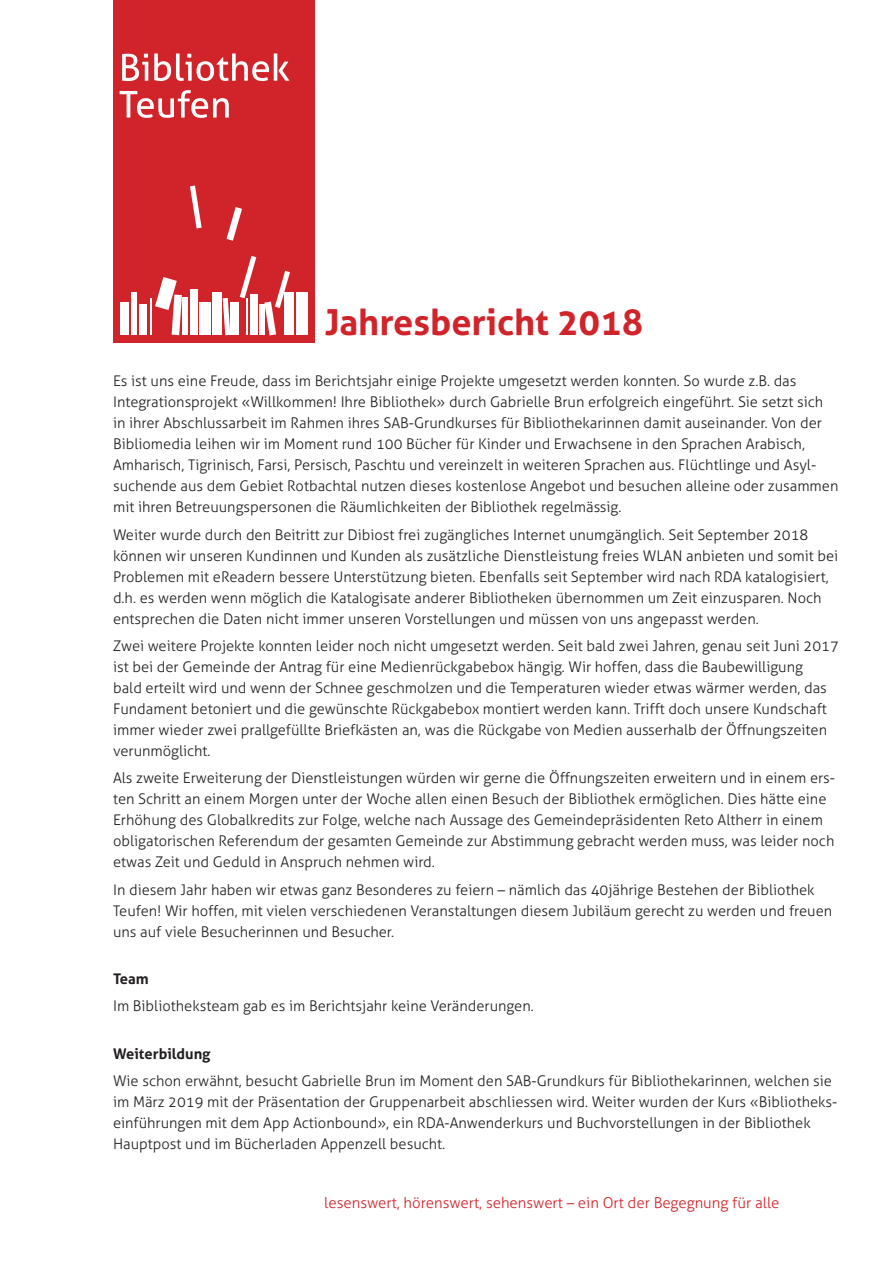
<style>
.page{position:relative;width:893px;height:1263px;background:#fff}
.page>*{position:absolute;margin:0;border:0;box-sizing:border-box;transform-origin:0 0}
.t1{font:700 36px "Aller";color:#d1232a}
.t2{font:300 15px "Aller";color:#d1232a}
.t3{font:300 14.7px/21px "Aller";color:#231f20}
.t4{font:700 14.7px "Aller";color:#231f20}
</style>
<div class="page">
<div style="left:113px;top:0;width:201px;height:343px;background:#d1232a"></div>
<svg style="left:120px;top:90px;width:109px;height:28px"></svg>
<svg style="left:122px;top:53px;width:167px;height:28px"></svg>
<div style="left:120px;top:302px;width:9px;height:33px;background:#fff"></div>
<div style="left:132px;top:292px;width:5px;height:43px;background:#fff"></div>
<div style="left:140px;top:305px;width:7px;height:30px;background:#fff"></div>
<hr style="left:150px;top:298px;width:2px;height:37px;background:#fff">
<div style="left:182px;top:298px;width:5px;height:37px;background:#fff"></div>
<div style="left:190px;top:289px;width:8px;height:46px;background:#fff"></div>
<div style="left:199px;top:302px;width:12px;height:33px;background:#fff"></div>
<div style="left:212px;top:292px;width:10px;height:43px;background:#fff"></div>
<svg style="left:223px;top:298px;width:7px;height:37px"></svg>
<div style="left:230px;top:302px;width:9px;height:33px;background:#fff"></div>
<svg style="left:240px;top:256px;width:16px;height:42px"></svg>
<div style="left:250px;top:295px;width:8px;height:40px;background:#fff"></div>
<hr style="left:246px;top:298px;width:2px;height:37px;background:#fff">
<div style="left:259px;top:305px;width:5px;height:30px;background:#fff"></div>
<svg style="left:264px;top:271px;width:26px;height:64px"></svg>
<div style="left:284px;top:292px;width:5px;height:43px;background:#fff"></div>
<hr style="left:290px;top:292px;width:4px;height:43px;background:#fff">
<div style="left:296px;top:292px;width:11px;height:43px;background:#fff"></div>
<svg style="left:155px;top:277px;width:27px;height:58px"></svg>
<svg style="left:190px;top:185px;width:12px;height:43px"></svg>
<svg style="left:227px;top:207px;width:15px;height:34px"></svg>
<h1 class="t1" style="left:325px;top:300px;width:320px">Jahresbericht 2018</h1>
<p class="t3" style="left:113px;top:370px;width:727px">Es ist uns eine Freude, dass im Berichtsjahr einige Projekte umgesetzt werden konnten. So wurde z.B. das Integrationsprojekt «Willkommen! Ihre Bibliothek» durch Gabrielle Brun erfolgreich eingeführt. Sie setzt sich in ihrer Abschlussarbeit im Rahmen ihres SAB-Grundkurses für Bibliothekarinnen damit auseinander. Von der Bibliomedia leihen wir im Moment rund 100 Bücher für Kinder und Erwachsene in den Sprachen Arabisch, Amharisch, Tigrinisch, Farsi, Persisch, Paschtu und vereinzelt in weiteren Sprachen aus. Flüchtlinge und Asyl&shy;suchende aus dem Gebiet Rotbachtal nutzen dieses kostenlose Angebot und besuchen alleine oder zusammen mit ihren Betreuungspersonen die Räumlichkeiten der Bibliothek regelmässig.</p>
<p class="t3" style="left:113px;top:524px;width:727px">Weiter wurde durch den Beitritt zur Dibiost frei zugängliches Internet unumgänglich. Seit September 2018 können wir unseren Kundinnen und Kunden als zusätzliche Dienstleistung freies WLAN anbieten und somit bei Problemen mit eReadern bessere Unterstützung bieten. Ebenfalls seit September wird nach RDA katalogisiert, d.h. es werden wenn möglich die Katalogisate anderer Bibliotheken übernommen um Zeit einzusparen. Noch entsprechen die Daten nicht immer unseren Vorstellungen und müssen von uns angepasst werden.</p>
<p class="t3" style="left:113px;top:635px;width:727px">Zwei weitere Projekte konnten leider noch nicht umgesetzt werden. Seit bald zwei Jahren, genau seit Juni 2017 ist bei der Gemeinde der Antrag für eine Medienrückgabebox hängig. Wir hoffen, dass die Baubewilligung<br>bald erteilt wird und wenn der Schnee geschmolzen und die Temperaturen wieder etwas wärmer werden, das Fundament betoniert und die gewünschte Rückgabebox montiert werden kann. Trifft doch unsere Kundschaft immer wieder zwei prallgefüllte Briefkästen an, was die Rückgabe von Medien ausserhalb der Öffnungszeiten verunmöglicht.</p>
<p class="t3" style="left:113px;top:768px;width:723px">Als zweite Erweiterung der Dienstleistungen würden wir gerne die Öffnungszeiten erweitern und in einem ers&shy;ten Schritt an einem Morgen unter der Woche allen einen Besuch der Bibliothek ermöglichen. Dies hätte eine Erhöhung des Globalkredits zur Folge, welche nach Aussage des Gemeindepräsidenten Reto Altherr in einem obligatorischen Referendum der gesamten Gemeinde zur Abstimmung gebracht werden muss, was leider noch etwas Zeit und Geduld in Anspruch nehmen wird.</p>
<p class="t3" style="left:113px;top:879px;width:721px">In diesem Jahr haben wir etwas ganz Besonderes zu feiern – nämlich das 40jährige Bestehen der Bibliothek<br>Teufen! Wir hoffen, mit vielen verschiedenen Veranstaltungen diesem Jubiläum gerecht zu werden und freuen uns auf viele Besucherinnen und Besucher.</p>
<p class="t4" style="left:113px;top:970px;width:37px">Team</p>
<p class="t3" style="left:113px;top:996px;width:422px">Im Bibliotheksteam gab es im Berichtsjahr keine Veränderungen.</p>
<p class="t4" style="left:113px;top:1044px;width:99px">Weiterbildung</p>
<p class="t3" style="left:113px;top:1070px;width:726px">Wie schon erwähnt, besucht Gabrielle Brun im Moment den SAB-Grundkurs für Bibliothekarinnen, welchen sie im März 2019 mit der Präsentation der Gruppenarbeit abschliessen wird. Weiter wurden der Kurs «Bibliotheks&shy;einführungen mit dem App Actionbound», ein RDA-Anwenderkurs und Buchvorstellungen in der Bibliothek Hauptpost und im Bücherladen Appenzell besucht.</p>
<p class="t2" style="left:324px;top:1194px;width:457px">lesenswert, hörenswert, sehenswert – ein Ort der Begegnung für alle</p>
</div>
